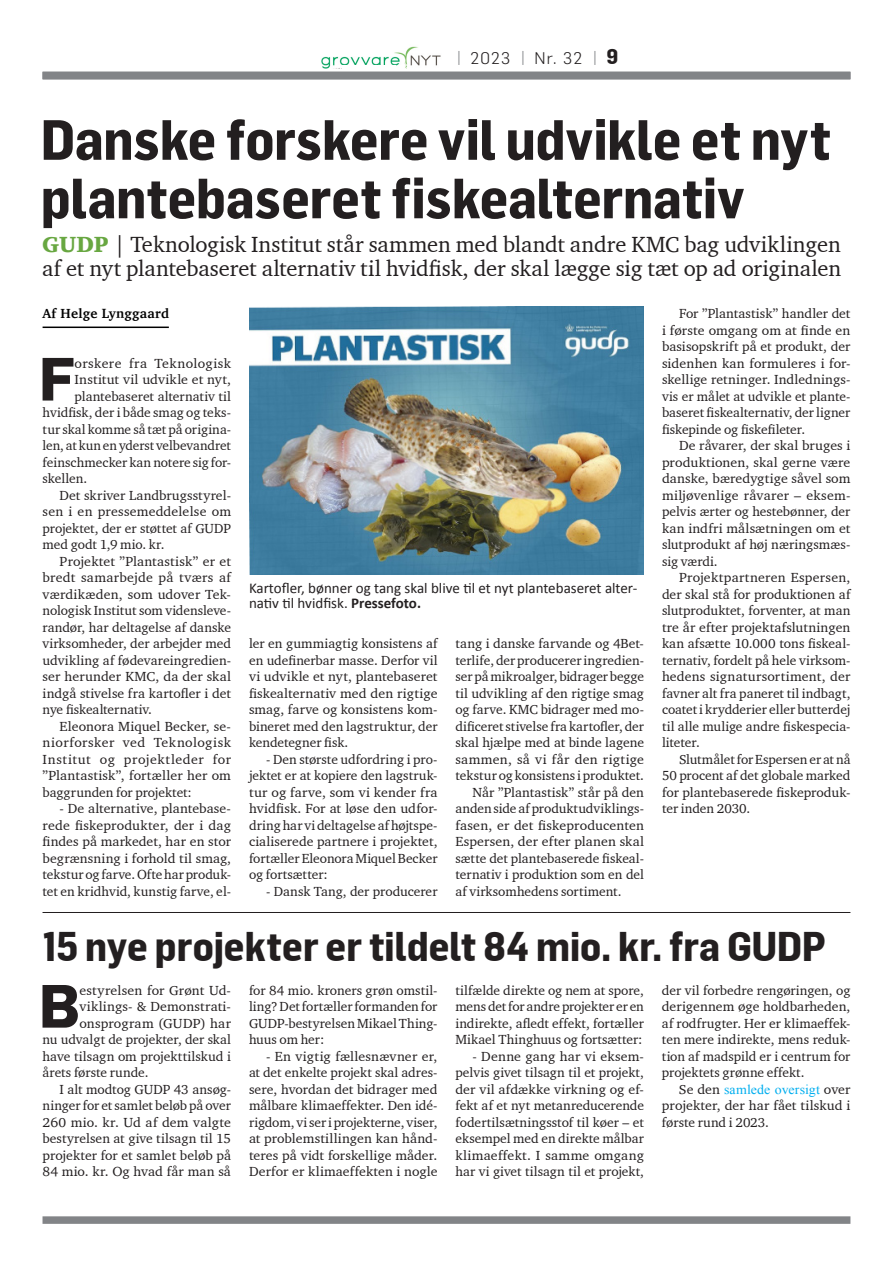
<style>
.page{position:relative;width:893px;height:1263px;background:#fff}
.page>*{position:absolute;margin:0;border:0;box-sizing:border-box;transform-origin:0 0}
.Unicial{font:700 59.85px "Flama";color:#231f20}
.RU_Flama_Semicond{font:700 55.5px/58.5px "Flama Semicondensed";letter-spacing:-.015em;color:#231f20}
.RU_Flama_Semicond-2{font:700 40.5px "Flama Semicondensed";letter-spacing:-.015em;color:#231f20}
.Underrubrik_med_grøn{font:22.5px/24px "Charter ITC";letter-spacing:-.005em;color:#231f20}
.t1{font:300 16.5px "Flama";letter-spacing:.08em;color:#231f20}
.Billedtekst{font:15px/15px "Calibri";color:#231f20}
.BTI{font:13.5px/16.5px "Charter ITC";color:#231f20;text-align:justify}
.Unicial-2{font:13.5px "Charter ITC";letter-spacing:.005em;color:#231f20}
.Unicial-3{font:13.5px "Charter ITC";letter-spacing:.03em;color:#231f20}
.Byline_tekst{font:700 13.5px "Charter";letter-spacing:.02em;color:#000}
.s1{font-size:18px;color:#828487}
.s2{font-family:"Flama Semicondensed";font-weight:700;font-size:21px}
.s3{font-family:"Charter ITC Blac";color:#68a741}
.s4{font-weight:700}
.s5{font-family:"Times New Roman";color:#00aeef}
</style>
<div class="page">
<div style="left:43px;top:1216px;width:807px;height:8px;background:#828487"></div>
<img style="left:321px;top:46px;width:120px;height:22px">
<div style="left:342px;top:65px;width:54px;height:5px;background:#fff"></div>
<div style="left:43px;top:72px;width:807px;height:8px;background:#828487"></div>
<hr style="left:43px;top:327px;width:126px;height:1px;background:#000">
<img style="left:249px;top:307px;width:395px;height:267px">
<hr style="left:43px;top:912px;width:807px;height:1px;background:#231f20">
<p class="t1" style="left:456px;top:47px;width:164px"><span class="s1">|</span> 2023 <span class="s1">|</span> Nr. 32 <span class="s1">|</span> <span class="s2">9</span></p>
<p class="RU_Flama_Semicond" style="left:40px;top:110px;width:792px">Danske forskere vil udvikle et nyt plantebaseret fiskealternativ</p>
<p class="Underrubrik_med_grøn" style="left:42px;top:232px;width:801px"><span class="s3">GUDP</span> | Teknologisk Institut står sammen med blandt andre KMC bag udviklingen af et nyt plantebaseret alternativ til hvidfisk, der skal lægge sig tæt op ad originalen</p>
<p class="Byline_tekst" style="left:43px;top:302px;width:128px">Af Helge Lynggaard</p>
<p class="Unicial" style="left:39px;top:336px;width:38px">F</p>
<p class="Unicial-3" style="left:75px;top:354px;width:158px">orskere fra Teknologisk</p>
<p class="BTI" style="left:662px;top:305px;width:190px;text-indent:17px">For ”Plantastisk” handler det i første omgang om at finde en basisopskrift på et produkt, der sidenhen kan formuleres i for&shy;skellige retninger. Indlednings&shy;vis er målet at udvikle et plante&shy;baseret fiskealternativ, der ligner fiskepinde og fiskefileter.</p>
<p class="BTI" style="left:662px;top:437px;width:190px;text-indent:17px">De råvarer, der skal bruges i produktionen, skal gerne være danske, bæredygtige såvel som miljøvenlige råvarer – eksem&shy;pelvis ærter og hestebønner, der kan indfri målsætningen om et slutprodukt af høj næringsmæs&shy;sig værdi.</p>
<p class="BTI" style="left:662px;top:569px;width:190px;text-indent:17px">Projektpartneren Espersen, der skal stå for produktionen af slutproduktet, forventer, at man tre år efter projektafslutningen kan afsætte 10.000 tons fiskeal&shy;ternativ, fordelt på hele virksom&shy;hedens signatursortiment, der favner alt fra paneret til indbagt, coatet i krydderier eller butterdej til alle mulige andre fiskespecia&shy;liteter.</p>
<p class="BTI" style="left:662px;top:750px;width:190px;text-indent:17px">Slutmålet for Espersen er at nå 50 procent af det globale marked for plantebaserede fiskeproduk&shy;ter inden 2030.</p>
<p class="Unicial-2" style="left:75px;top:371px;width:158px">Institut vil udvikle et nyt,</p>
<p class="Unicial-2" style="left:75px;top:387px;width:158px">plantebaseret alternativ til</p>
<p class="Unicial-2" style="left:43px;top:404px;width:190px">hvidfisk, der i både smag og teks-</p>
<p class="Unicial-2" style="left:43px;top:420px;width:190px">tur skal komme så tæt på origina-</p>
<p class="Unicial-2" style="left:43px;top:437px;width:190px">len, at kun en yderst velbevandret</p>
<p class="Unicial-2" style="left:43px;top:453px;width:190px">feinschmecker kan notere sig for-</p>
<p class="Unicial-2" style="left:43px;top:470px;width:46px">skellen.</p>
<p class="BTI" style="left:43px;top:486px;width:190px;text-indent:17px">Det skriver Landbrugsstyrel&shy;sen i en pressemeddelelse om projektet, der er støttet af GUDP med godt 1,9 mio. kr.</p>
<p class="BTI" style="left:43px;top:552px;width:190px;text-indent:17px">Projektet ”Plantastisk” er et bredt samarbejde på tværs af værdikæden, som udover Tek&shy;nologisk Institut som vidensleve&shy;randør, har deltagelse af danske virksomheder, der arbejder med udvikling af fødevareingredien&shy;ser herunder KMC, da der skal indgå stivelse fra kartofler i det nye fiskealternativ.</p>
<p class="BTI" style="left:43px;top:717px;width:190px;text-indent:17px">Eleonora Miquel Becker, se&shy;niorforsker ved Teknologisk Institut og projektleder for ”Plantastisk”, fortæller her om baggrunden for projektet:</p>
<p class="BTI" style="left:43px;top:800px;width:190px;text-indent:17px">- De alternative, plantebase&shy;rede fiskeprodukter, der i dag findes på markedet, har en stor begrænsning i forhold til smag, tekstur og farve. Ofte har produk&shy;tet en kridhvid, kunstig farve, el-</p>
<p class="Billedtekst" style="left:249px;top:580px;width:390px">Kartofler, bønner og tang skal blive til et nyt plantebaseret alter&shy;nativ til hvidfisk. <span class="s4">Pressefoto.</span></p>
<p class="BTI" style="left:249px;top:635px;width:190px">ler en gummiagtig konsistens af en udefinerbar masse. Derfor vil vi udvikle et nyt, plantebaseret fiskealternativ med den rigtige smag, farve og konsistens kom&shy;bineret med den lagstruktur, der kendetegner fisk.</p>
<p class="BTI" style="left:249px;top:750px;width:190px;text-indent:17px">- Den største udfordring i pro&shy;jektet er at kopiere den lagstruk&shy;tur og farve, som vi kender fra hvidfisk. For at løse den udfor&shy;dring har vi deltagelse af højtspe&shy;cialiserede partnere i projektet, fortæller Eleonora Miquel Becker og fortsætter:</p>
<p class="BTI" style="left:266px;top:882px;width:173px">- Dansk Tang, der producerer</p>
<p class="BTI" style="left:455px;top:635px;width:190px">tang i danske farvande og 4Bet&shy;terlife, der producerer ingredien&shy;ser på mikroalger, bidrager begge til udvikling af den rigtige smag og farve. KMC bidrager med mo&shy;dificeret stivelse fra kartofler, der skal hjælpe med at binde lagene sammen, så vi får den rigtige tekstur og konsistens i produktet.</p>
<p class="BTI" style="left:455px;top:783px;width:190px;text-indent:17px">Når ”Plantastisk” står på den anden side af produktudviklings&shy;fasen, er det fiskeproducenten Espersen, der efter planen skal sætte det plantebaserede fiskeal&shy;ternativ i produktion som en del af virksomhedens sortiment.</p>
<p class="RU_Flama_Semicond-2" style="left:43px;top:922px;width:785px">15 nye projekter er tildelt 84 mio. kr. fra GUDP</p>
<p class="Unicial" style="left:39px;top:963px;width:43px">B</p>
<p class="Unicial-2" style="left:79px;top:981px;width:153px">estyrelsen for Grønt Ud-</p>
<p class="BTI" style="left:249px;top:981px;width:190px">for 84 mio. kroners grøn omstil&shy;ling? Det fortæller formanden for GUDP-bestyrelsen Mikael Thing&shy;huus om her:</p>
<p class="BTI" style="left:249px;top:1047px;width:190px;text-indent:17px">- En vigtig fællesnævner er, at det enkelte projekt skal adres&shy;sere, hvordan det bidrager med målbare klimaeffekter. Den idé&shy;rigdom, vi ser i projekterne, viser, at problemstillingen kan hånd&shy;teres på vidt forskellige måder.<br>Derfor er klimaeffekten i nogle</p>
<p class="BTI" style="left:455px;top:981px;width:190px">tilfælde direkte og nem at spore, mens det for andre projekter er en indirekte, afledt effekt, fortæller Mikael Thinghuus og fortsætter:</p>
<p class="BTI" style="left:455px;top:1047px;width:190px;text-indent:17px">- Denne gang har vi eksem&shy;pelvis givet tilsagn til et projekt, der vil afdække virkning og ef&shy;fekt af et nyt metanreducerende fodertilsætningsstof til køer – et eksempel med en direkte målbar klimaeffekt. I samme omgang har vi givet tilsagn til et projekt,</p>
<p class="BTI" style="left:662px;top:981px;width:190px">der vil forbedre rengøringen, og derigennem øge holdbarheden, af rodfrugter. Her er klimaeffek&shy;ten mere indirekte, mens reduk&shy;tion af madspild er i centrum for projektets grønne effekt.</p>
<p class="BTI" style="left:662px;top:1080px;width:190px;text-indent:17px">Se den <span class="s5">samlede oversigt</span> over projekter, der har fået tilskud i første rund i 2023.</p>
<p class="Unicial-2" style="left:79px;top:998px;width:153px">viklings- &amp; Demonstrati-</p>
<p class="Unicial-2" style="left:79px;top:1014px;width:153px">onsprogram (GUDP) har</p>
<p class="Unicial-2" style="left:43px;top:1031px;width:190px">nu udvalgt de projekter, der skal</p>
<p class="Unicial-2" style="left:43px;top:1047px;width:190px">have tilsagn om projekttilskud i</p>
<p class="Unicial-2" style="left:43px;top:1064px;width:107px">årets første runde.</p>
<p class="BTI" style="left:43px;top:1080px;width:190px;text-indent:17px">I alt modtog GUDP 43 ansøg&shy;ninger for et samlet beløb på over 260 mio. kr. Ud af dem valgte bestyrelsen at give tilsagn til 15 projekter for et samlet beløb på 84 mio. kr. Og hvad får man så</p>
</div>
